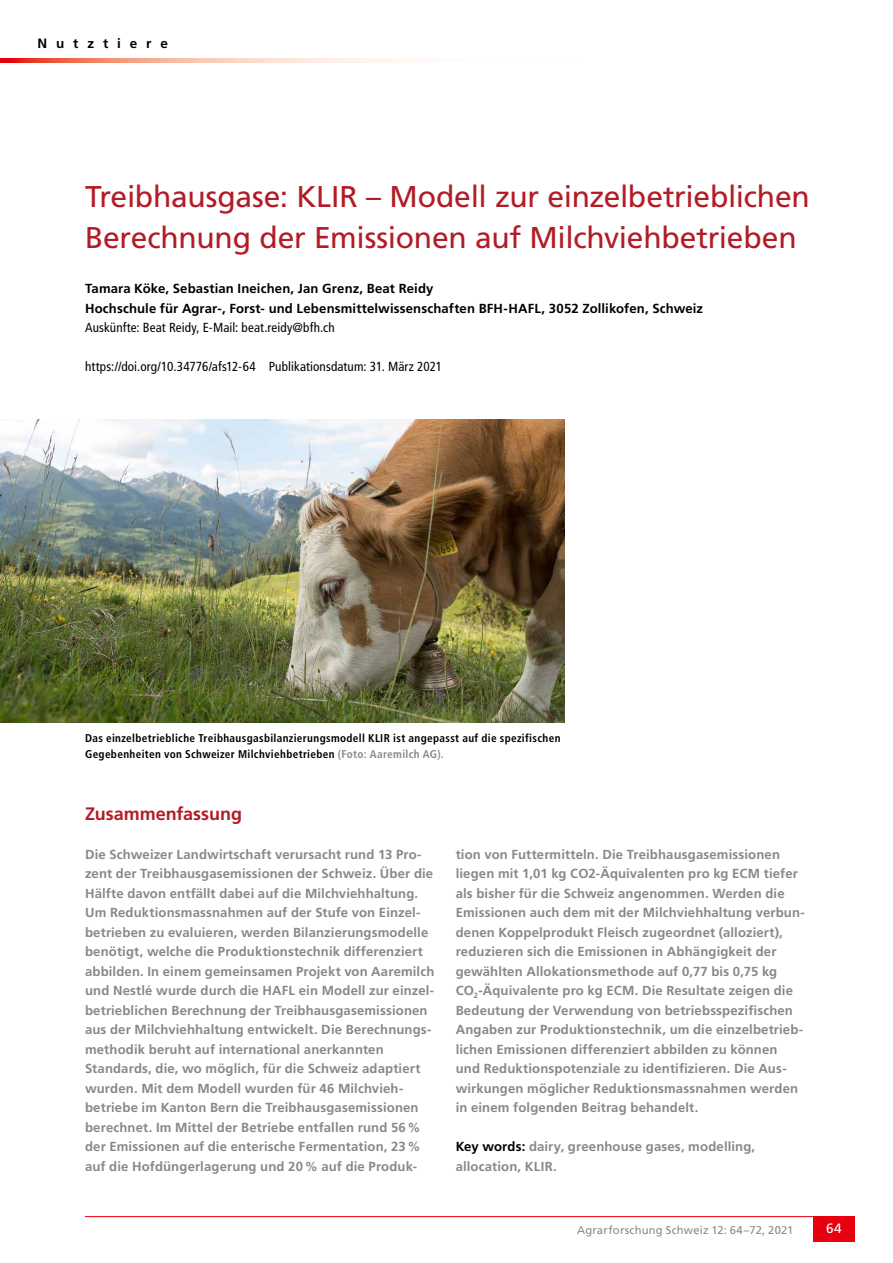
<style>
.page{position:relative;width:893px;height:1263px;background:#fff}
.page>*{position:absolute;margin:0;border:0;box-sizing:border-box;transform-origin:0 0}
.t1{font:30px/40.5px "Frutiger LT Std";letter-spacing:-.01em;color:#b21c27}
.t2{font:700 18px "Frutiger LT Std";color:#b21c27}
.t3{font:700 13.5px "Frutiger LT Std";letter-spacing:.655em;color:#000}
.t4{font:13.5px "Frutiger LT Std";color:#fff}
.t5{font:700 13.2px/19.5px "Frutiger LT Std";letter-spacing:.01em;color:#878988}
.t6{font:700 13.2px/19.5px "Frutiger LT Std";letter-spacing:.01em;color:#000}
.t7{font:condensed 13.2px "Frutiger LT Std";letter-spacing:.005em;color:#000}
.t8{font:700 condensed 11.25px/16.5px "Frutiger LT Std";letter-spacing:.03em;color:#000}
.t9{font:11.25px "Frutiger LT Std";letter-spacing:.015em;color:#878988}
.s1{color:#878988}
.s2{color:#000}
</style>
<div class="page">
<svg style="left:0;top:58px;width:403px;height:5px;background:#f6b09e"></svg>
<hr style="left:85px;top:1216px;width:770px;height:1px;background:#e7000e">
<div style="left:813px;top:1216px;width:42px;height:26px;background:#e7000e"></div>
<img style="left:0;top:419px;width:564px;height:303px">
<p class="t3" style="left:38px;top:36px;width:132px">Nutztiere</p>
<h1 class="t1" style="left:85px;top:177px;width:726px">Treibhausgase: KLIR – Modell zur einzelbetrieblichen<br>Berechnung der Emissionen auf Milchviehbetrieben</h1>
<p class="t6" style="left:85px;top:279px;width:620px">Tamara Köke, Sebastian Ineichen, Jan Grenz, Beat Reidy<br>Hochschule für Agrar-, Forst- und Lebensmittelwissenschaften BFH-HAFL, 3052 Zollikofen, Schweiz</p>
<p class="t7" style="left:85px;top:320px;width:251px">Auskünfte: Beat Reidy, E-Mail: beat.reidy@bfh.ch</p>
<p class="t7" style="left:85px;top:359px;width:359px">https://doi.org/10.34776/afs12-64 Publikationsdatum: 31. März 2021</p>
<p class="t8" style="left:85px;top:729px;width:477px">Das einzelbetriebliche Treibhausgasbilanzierungsmodell KLIR ist angepasst auf die spezifischen<br>Gegebenheiten von Schweizer Milchviehbetrieben <span class="s1">(Foto: Aaremilch AG).</span></p>
<h2 class="t2" style="left:85px;top:803px;width:158px">Zusammenfassung</h2>
<p class="t5" style="left:85px;top:844px;width:351px">Die Schweizer Landwirtschaft verursacht rund 13 Pro&shy;zent der Treibhausgasemissionen der Schweiz. Über die Hälfte davon entfällt dabei auf die Milchviehhaltung.<br>Um Reduktionsmassnahmen auf der Stufe von Einzel&shy;betrieben zu evaluieren, werden Bilanzierungsmodelle benötigt, welche die Produktionstechnik differenziert abbilden. In einem gemeinsamen Projekt von Aaremilch und Nestlé wurde durch die HAFL ein Modell zur einzel&shy;betrieblichen Berechnung der Treibhausgasemissionen aus der Milchviehhaltung entwickelt. Die Berechnungs&shy;methodik beruht auf international anerkannten Standards, die, wo möglich, für die Schweiz adaptiert wurden. Mit dem Modell wurden für 46 Milchvieh&shy;betriebe im Kanton Bern die Treibhausgasemissionen berechnet. Im Mittel der Betriebe entfallen rund 56% der Emissionen auf die enterische Fermentation, 23% auf die Hofdüngerlagerung und 20% auf die Produk-</p>
<p class="t5" style="left:456px;top:844px;width:351px">tion von Futtermitteln. Die Treibhausgasemissionen liegen mit 1,01 kg CO2-Äquivalenten pro kg ECM tiefer als bisher für die Schweiz angenommen. Werden die Emissionen auch dem mit der Milchviehhaltung verbun&shy;denen Koppelprodukt Fleisch zugeordnet (alloziert), reduzieren sich die Emissionen in Abhängigkeit der gewählten Allokationsmethode auf 0,77 bis 0,75 kg CO<sub>2</sub>-Äquivalente pro kg ECM. Die Resultate zeigen die Bedeutung der Verwendung von betriebsspezifischen Angaben zur Produktionstechnik, um die einzelbetrieb&shy;lichen Emissionen differenziert abbilden zu können und Reduktionspotenziale zu identifizieren. Die Aus&shy;wirkungen möglicher Reduktionsmassnahmen werden in einem folgenden Beitrag behandelt.</p>
<p class="t5" style="left:456px;top:1137px;width:301px"><span class="s2">Key words:</span> dairy, greenhouse gases, modelling, allocation, KLIR.</p>
<p class="t9" style="left:577px;top:1223px;width:218px">Agrarforschung Schweiz 12: 64–72, 2021</p>
<p class="t4" style="left:826px;top:1221px;width:17px">64</p>
</div>
